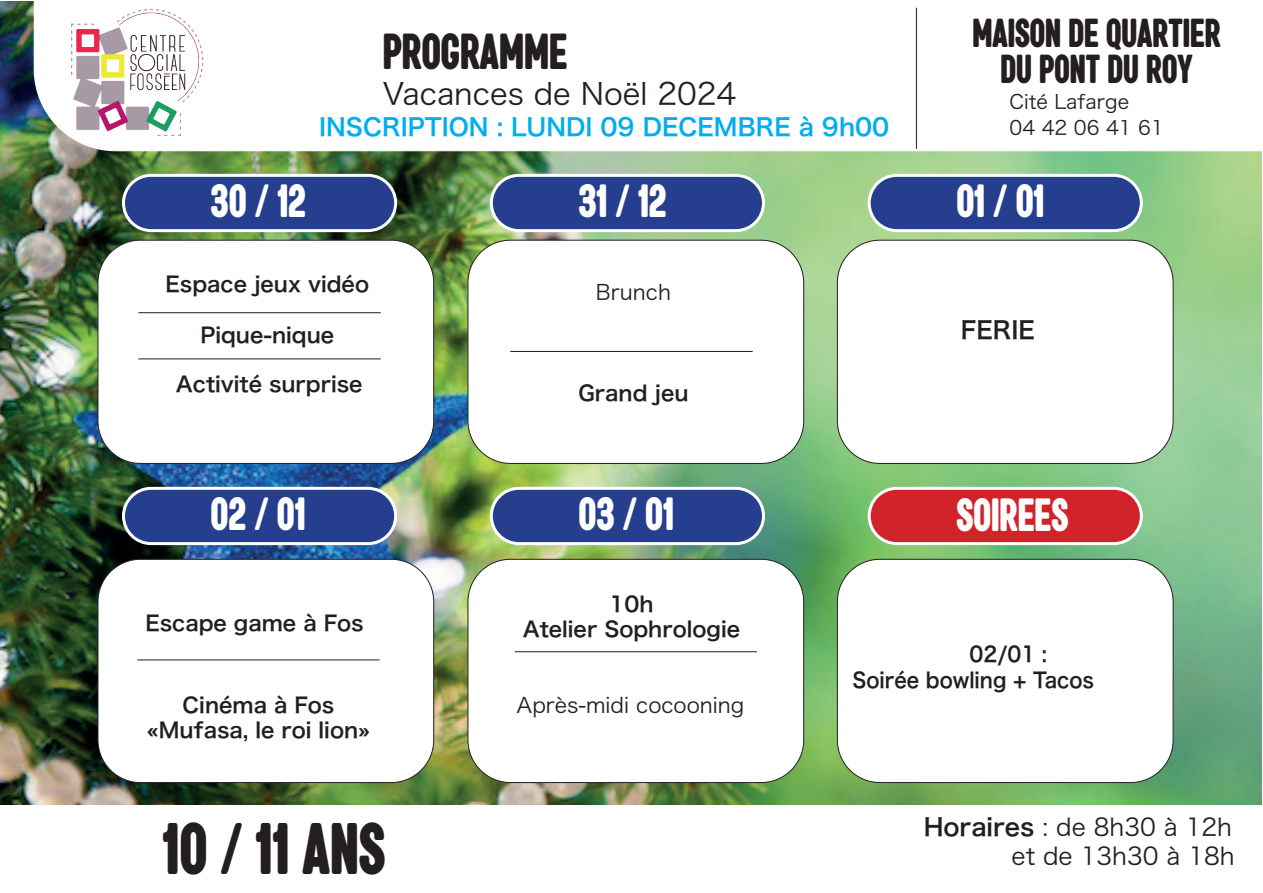
<style>
.page{position:relative;width:1263px;height:893px;background:#fff}
.page>*{position:absolute;margin:0;border:0;box-sizing:border-box;transform-origin:0 0}
.t1{font:67.5px "a Akhir Tahun";color:#231f20;scale:.6 1}
.t2{font:46.8px "a Akhir Tahun";color:#231f20;scale:.6 1}
.t3{font:43.2px "a Akhir Tahun";color:#fff;scale:.6 1}
.t4{font:37.5px/36px "a Akhir Tahun";color:#231f20;text-align:center;scale:.6 1}
.t5{font:30px "Hira Kaku Pro W3";color:#231f20}
.t6{font:24px/28.8px "Hira Kaku Pro W3";color:#231f20;text-align:right}
.t7{font:24px "Hira Kaku Pro W6";color:#00aeef}
.t8{font:24px "Hira Kaku Pro W6";color:#231f20}
.t9{font:21px/25.2px "Hira Kaku Pro W6";color:#231f20;text-align:center}
.t10{font:21px "Hira Kaku Pro W3";color:#231f20}
.t11{font:21px/25.2px "Hira Kaku Pro W6";color:#231f20;scale:.93 1}
.t12{font:19.5px "Hira Kaku Pro W3";color:#231f20}
.s1{font-family:"Hira Kaku Pro W6"}
</style>
<div class="page">
<img style="left:0;top:1px;width:1262px;height:804px">
<svg style="left:34px;top:1px;width:1228px;height:150px"></svg>
<hr style="left:916px;top:8px;width:1px;height:141px;background:#231f20">
<img style="left:71px;top:8px;width:133px;height:127px">
<div style="left:123px;top:175px;width:273px;height:56px;background:#253f8e;border-radius:28px"></div>
<div style="left:122px;top:174px;width:275px;height:58px;border:3px solid #fff;border-radius:28px"></div>
<div style="left:123px;top:488px;width:273px;height:56px;background:#253f8e;border-radius:28px"></div>
<div style="left:122px;top:487px;width:275px;height:58px;border:3px solid #fff;border-radius:28px"></div>
<div style="left:491px;top:175px;width:272px;height:56px;background:#253f8e;border-radius:28px"></div>
<div style="left:490px;top:174px;width:275px;height:58px;border:3px solid #fff;border-radius:28px"></div>
<div style="left:491px;top:488px;width:272px;height:56px;background:#253f8e;border-radius:28px"></div>
<div style="left:490px;top:487px;width:275px;height:58px;border:3px solid #fff;border-radius:28px"></div>
<div style="left:869px;top:175px;width:272px;height:56px;background:#253f8e;border-radius:28px"></div>
<div style="left:868px;top:174px;width:275px;height:58px;border:3px solid #fff;border-radius:28px"></div>
<div style="left:869px;top:488px;width:272px;height:56px;background:#d1232a;border-radius:28px"></div>
<div style="left:868px;top:487px;width:275px;height:58px;border:3px solid #fff;border-radius:28px"></div>
<div style="left:98px;top:240px;width:336px;height:223px;background:#fff;border-radius:43px"></div>
<div style="left:98px;top:240px;width:336px;height:224px;border:1px solid #231f20;border-radius:43px"></div>
<div style="left:98px;top:559px;width:336px;height:223px;background:#fff;border-radius:43px"></div>
<div style="left:98px;top:559px;width:336px;height:224px;border:1px solid #231f20;border-radius:43px"></div>
<div style="left:468px;top:240px;width:336px;height:223px;background:#fff;border-radius:43px"></div>
<div style="left:468px;top:240px;width:336px;height:224px;border:1px solid #231f20;border-radius:43px"></div>
<div style="left:468px;top:559px;width:336px;height:223px;background:#fff;border-radius:43px"></div>
<div style="left:468px;top:559px;width:336px;height:224px;border:1px solid #231f20;border-radius:43px"></div>
<div style="left:837px;top:240px;width:336px;height:223px;background:#fff;border-radius:43px"></div>
<div style="left:837px;top:240px;width:336px;height:224px;border:1px solid #231f20;border-radius:43px"></div>
<div style="left:837px;top:559px;width:336px;height:223px;background:#fff;border-radius:43px"></div>
<div style="left:837px;top:559px;width:336px;height:224px;border:1px solid #231f20;border-radius:43px"></div>
<hr style="left:510px;top:351px;width:243px;height:1px;background:#231f20">
<hr style="left:137px;top:659px;width:243px;height:1px;background:#231f20">
<hr style="left:515px;top:651px;width:242px;height:1px;background:#231f20">
<hr style="left:138px;top:312px;width:243px;height:1px;background:#231f20">
<hr style="left:138px;top:359px;width:243px;height:1px;background:#231f20">
<h3 class="t4" style="left:972px;top:18px;width:415px">MAISON DE QUARTIER<br>DU PONT DU ROY</h3>
<p class="t12" style="left:1009px;top:85px;width:121px">Cité Lafarge</p>
<h2 class="t2" style="left:383px;top:30px;width:309px">PROGRAMME</h2>
<h3 class="t5" style="left:383px;top:67px;width:355px">Vacances de Noël 2024</h3>
<p class="t7" style="left:319px;top:105px;width:572px">INSCRIPTION : LUNDI 09 DECEMBRE à 9h00</p>
<p class="t12" style="left:1009px;top:110px;width:156px">04 42 06 41 61</p>
<h3 class="t3" style="left:211px;top:181px;width:160px">30 / 12</h3>
<h3 class="t3" style="left:578px;top:181px;width:148px">31 / 12</h3>
<h3 class="t3" style="left:956px;top:181px;width:148px">01 / 01</h3>
<p class="t9" style="left:166px;top:270px;width:205px">Espace jeux vidéo</p>
<p class="t9" style="left:200px;top:321px;width:135px">Pique-nique</p>
<p class="t9" style="left:176px;top:371px;width:188px">Activité surprise</p>
<h3 class="t3" style="left:211px;top:494px;width:160px">02 / 01</h3>
<p class="t9" style="left:145px;top:610px;width:220px">Escape game à Fos</p>
<p class="t10" style="left:596px;top:274px;width:77px">Brunch</p>
<p class="t9" style="left:578px;top:380px;width:112px">Grand jeu</p>
<h3 class="t3" style="left:578px;top:494px;width:161px">03 / 01</h3>
<p class="t9" style="left:523px;top:591px;width:219px">10h<br>Atelier Sophrologie</p>
<p class="t9" style="left:147px;top:691px;width:225px">Cinéma à Fos «Mufasa, le roi lion»</p>
<p class="t10" style="left:517px;top:686px;width:229px">Après-midi cocooning</p>
<p class="t8" style="left:961px;top:308px;width:75px">FERIE</p>
<h3 class="t3" style="left:956px;top:495px;width:188px">SOIREES</h3>
<p class="t11" style="left:852px;top:641px;width:261px;text-indent:117px">02/01 :<br>Soirée bowling + Tacos</p>
<h1 class="t1" style="left:162px;top:818px;width:373px">10 / 11 ANS</h1>
<p class="t6" style="left:924px;top:811px;width:313px"><span class="s1">Horaires</span> : de 8h30 à 12h et de 13h30 à 18h</p>
</div>
